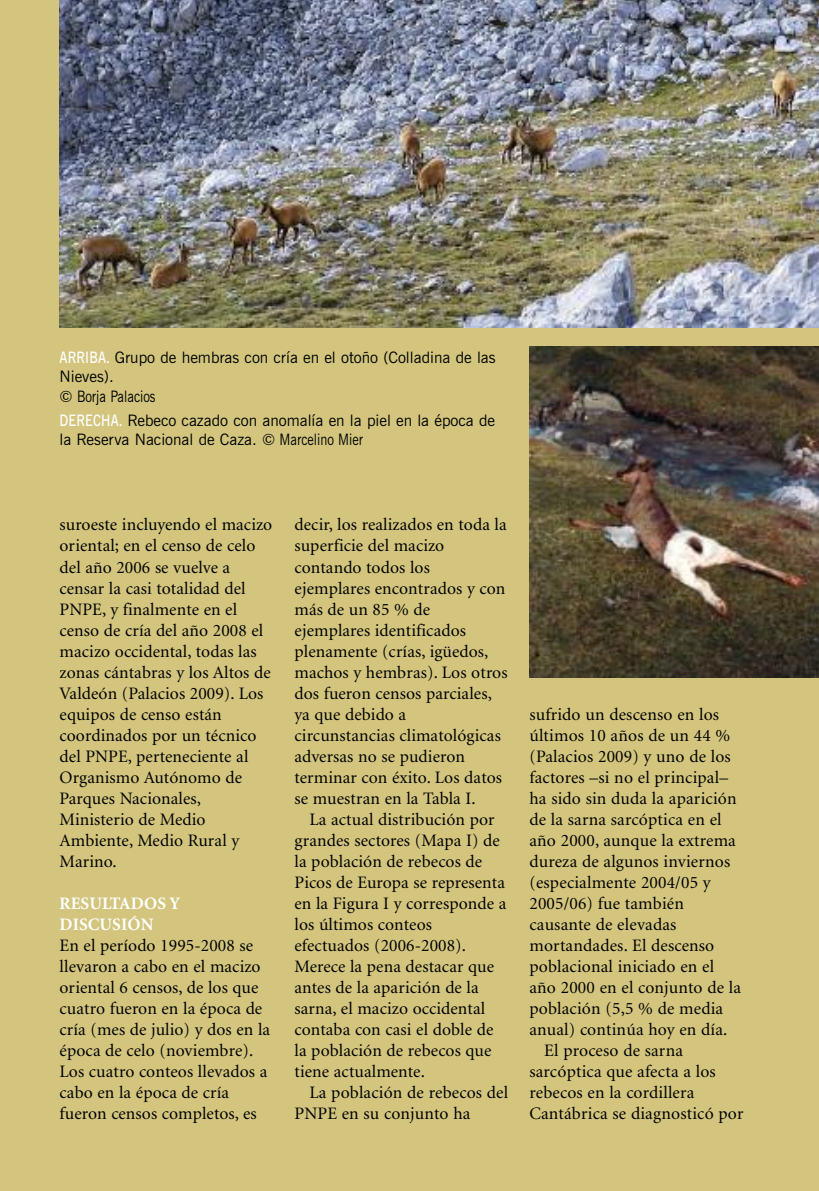
<style>
.page{position:relative;width:819px;height:1191px;background:#d3c57e}
.page>*{position:absolute;margin:0;border:0;box-sizing:border-box;transform-origin:0 0}
.t1{font:17.5px/21px "Minion";letter-spacing:.005em;color:#000}
.t2{font:700 17.5px/21px "Minion";letter-spacing:.005em;color:#fff}
.t3{font:15.75px/19.2px "News Gothic BT";color:#000}
.s1{font-weight:600;color:#fff}
</style>
<div class="page">
<img style="left:60px;top:0;width:759px;height:327px">
<img style="left:529px;top:347px;width:290px;height:330px">
<p class="t3" style="left:60px;top:349px;width:437px"><span class="s1">ARRIBA.</span> Grupo de hembras con cría en el otoño (Colladina de las<br>Nieves).<br>© Borja Palacios</p>
<p class="t3" style="left:60px;top:412px;width:437px"><span class="s1">DERECHA.</span> Rebeco cazado con anomalía en la piel en la época de la Reserva Nacional de Caza. © Marcelino Mier</p>
<p class="t1" style="left:60px;top:516px;width:214px">suroeste incluyendo el macizo oriental; en el censo de celo del año 2006 se vuelve a censar la casi totalidad del<br>PNPE, y finalmente en el censo de cría del año 2008 el macizo occidental, todas las zonas cántabras y los Altos de<br>Valdeón (Palacios 2009). Los equipos de censo están coordinados por un técnico del PNPE, perteneciente al<br>Organismo Autónomo de<br>Parques Nacionales,<br>Ministerio de Medio<br>Ambiente, Medio Rural y<br>Marino.</p>
<p class="t2" style="left:60px;top:894px;width:122px">RESULTADOS Y<br>DISCUSIÓN</p>
<p class="t1" style="left:60px;top:936px;width:212px">En el período 1995-2008 se llevaron a cabo en el macizo oriental 6 censos, de los que cuatro fueron en la época de cría (mes de julio) y dos en la época de celo (noviembre).<br>Los cuatro conteos llevados a cabo en la época de cría fueron censos completos, es</p>
<p class="t1" style="left:294px;top:516px;width:215px">decir, los realizados en toda la superficie del macizo contando todos los ejemplares encontrados y con más de un 85 % de ejemplares identificados plenamente (crías, igüedos, machos y hembras). Los otros dos fueron censos parciales, ya que debido a circunstancias climatológicas adversas no se pudieron terminar con éxito. Los datos se muestran en la Tabla I.</p>
<p class="t1" style="left:294px;top:810px;width:213px;text-indent:15px">La actual distribución por grandes sectores (Mapa I) de la población de rebecos de<br>Picos de Europa se representa en la Figura I y corresponde a los últimos conteos efectuados (2006-2008).<br>Merece la pena destacar que antes de la aparición de la sarna, el macizo occidental contaba con casi el doble de la población de rebecos que tiene actualmente.</p>
<p class="t1" style="left:294px;top:1083px;width:215px;text-indent:15px">La población de rebecos del<br>PNPE en su conjunto ha</p>
<p class="t1" style="left:529px;top:705px;width:191px">sufrido un descenso en los</p>
<p class="t1" style="left:529px;top:726px;width:202px">últimos 10 años de un 44 %</p>
<p class="t1" style="left:529px;top:747px;width:203px">(Palacios 2009) y uno de los</p>
<p class="t1" style="left:529px;top:768px;width:200px">factores –si no el principal–</p>
<p class="t1" style="left:529px;top:789px;width:209px">ha sido sin duda la aparición</p>
<p class="t1" style="left:529px;top:810px;width:194px">de la sarna sarcóptica en el</p>
<p class="t1" style="left:529px;top:831px;width:208px">año 2000, aunque la extrema</p>
<p class="t1" style="left:529px;top:852px;width:202px">dureza de algunos inviernos</p>
<p class="t1" style="left:529px;top:873px;width:183px">(especialmente 2004/05 y</p>
<p class="t1" style="left:529px;top:894px;width:156px">2005/06) fue también</p>
<p class="t1" style="left:529px;top:915px;width:148px">causante de elevadas</p>
<p class="t1" style="left:529px;top:936px;width:186px">mortandades. El descenso</p>
<p class="t1" style="left:529px;top:957px;width:186px">poblacional iniciado en el</p>
<p class="t1" style="left:529px;top:978px;width:213px">año 2000 en el conjunto de la</p>
<p class="t1" style="left:529px;top:999px;width:195px">población (5,5 % de media</p>
<p class="t1" style="left:529px;top:1020px;width:199px">anual) continúa hoy en día.</p>
<p class="t1" style="left:544px;top:1041px;width:140px">El proceso de sarna</p>
<p class="t1" style="left:529px;top:1062px;width:188px">sarcóptica que afecta a los</p>
<p class="t1" style="left:529px;top:1083px;width:166px">rebecos en la cordillera</p>
<p class="t1" style="left:529px;top:1104px;width:215px">Cantábrica se diagnosticó por</p>
</div>
